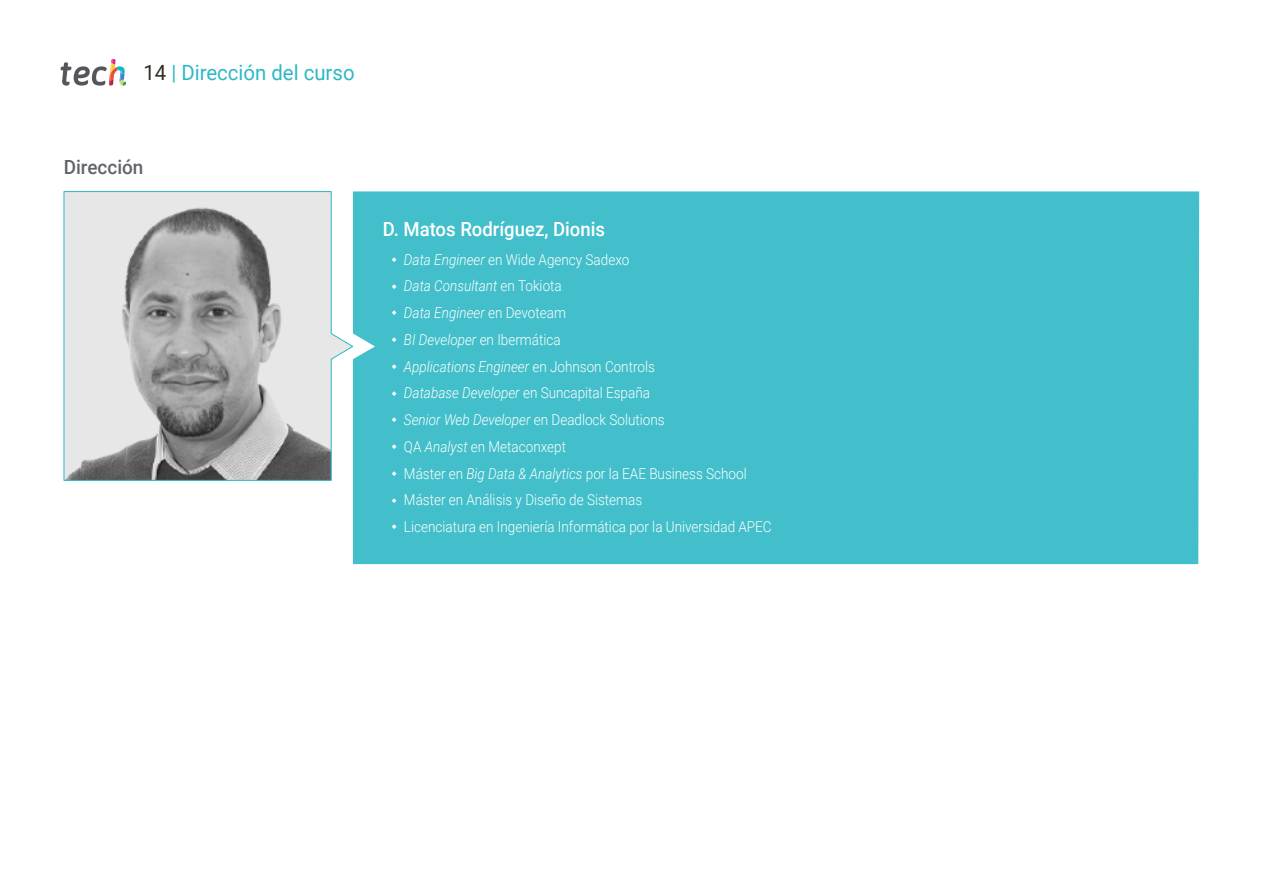
<style>
.page{position:relative;width:1263px;height:893px;background:#fff}
.page>*{position:absolute;margin:0;border:0;box-sizing:border-box;transform-origin:0 0}
.t1{font:21px "Roboto";color:#2db8c5}
.t2{font:500 19.5px "Roboto";color:#fff;scale:.95 1}
.t3{font:500 19.5px "Roboto";color:#61646a}
.t4{font:300 15px/26.7px "Roboto";color:#fff;scale:.9 1}
.s1{color:#312e20}
.s2{font-style:italic}
</style>
<div class="page">
<div style="left:353px;top:191px;width:846px;height:373px;background:#42bfca"></div>
<svg style="left:64px;top:191px;width:289px;height:290px;background:#bec0c0"></svg>
<svg style="left:61px;top:59px;width:65px;height:27px"></svg>
<svg style="left:392px;top:257px;width:5px;height:5px"></svg>
<svg style="left:392px;top:284px;width:5px;height:5px"></svg>
<svg style="left:392px;top:310px;width:5px;height:5px"></svg>
<svg style="left:392px;top:337px;width:5px;height:5px"></svg>
<svg style="left:392px;top:364px;width:5px;height:5px"></svg>
<svg style="left:392px;top:391px;width:5px;height:5px"></svg>
<svg style="left:392px;top:417px;width:5px;height:5px"></svg>
<svg style="left:392px;top:444px;width:5px;height:5px"></svg>
<svg style="left:392px;top:471px;width:5px;height:5px"></svg>
<svg style="left:392px;top:498px;width:5px;height:5px"></svg>
<svg style="left:392px;top:524px;width:5px;height:5px"></svg>
<h1 class="t1" style="left:144px;top:57px;width:213px"><span class="s1">14</span> | Dirección del curso</h1>
<h2 class="t3" style="left:64px;top:154px;width:81px">Dirección</h2>
<h2 class="t2" style="left:383px;top:215px;width:235px">D. Matos Rodríguez, Dionis</h2>
<p class="t4" style="left:404px;top:245px;width:410px"><span class="s2">Data Engineer</span> en Wide Agency Sadexo<br><span class="s2">Data Consultant</span> en Tokiota<br><span class="s2">Data Engineer</span> en Devoteam<br><span class="s2">BI Developer</span> en Ibermática<br><span class="s2">Applications Engineer</span> en Johnson Controls<br><span class="s2">Database Developer</span> en Suncapital España<br><span class="s2">Senior Web Developer</span> en Deadlock Solutions<br>QA <span class="s2">Analyst</span> en Metaconxept<br>Máster en <span class="s2">Big Data &amp; Analytics</span> por la EAE Business School Máster en Análisis y Diseño de Sistemas<br>Licenciatura en Ingeniería Informática por la Universidad APEC</p>
</div>
